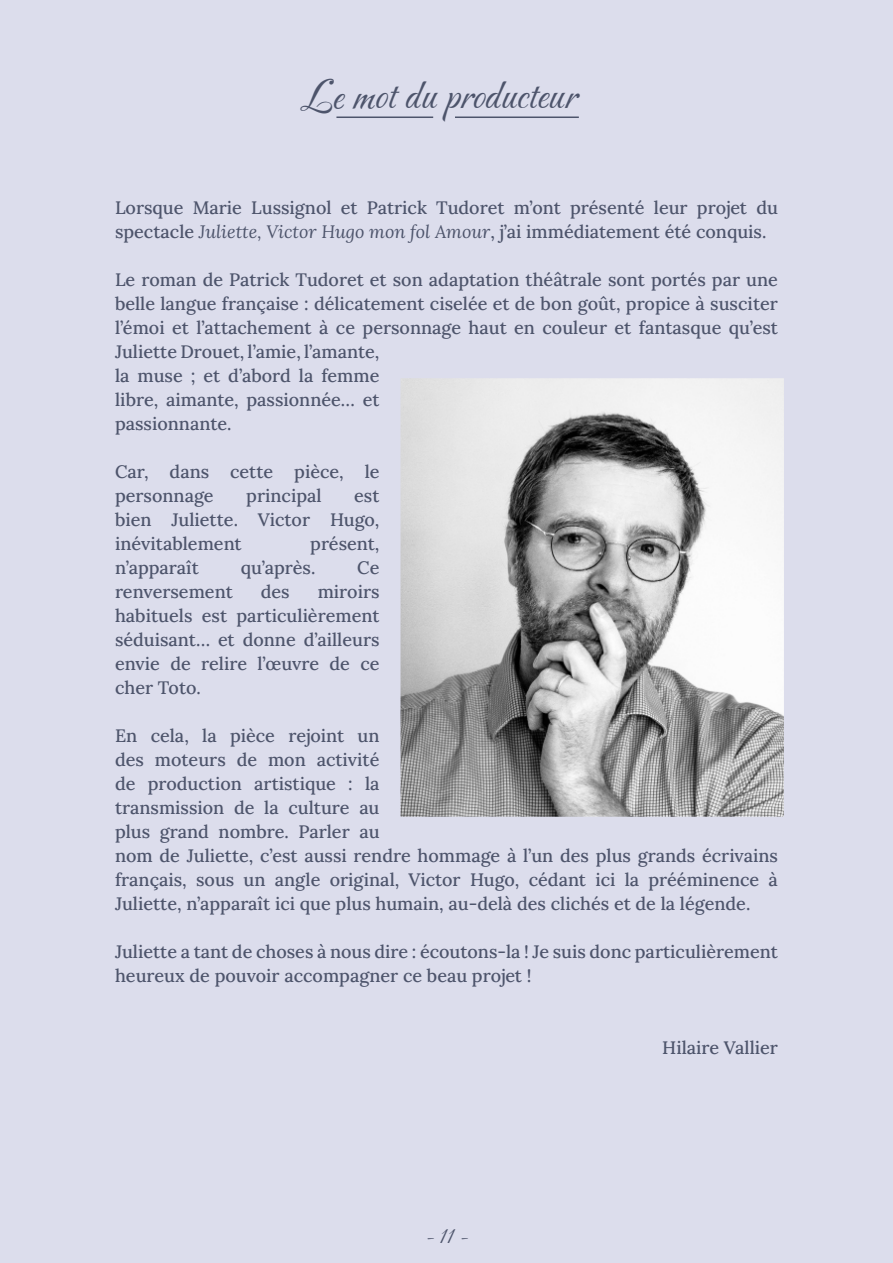
<style>
.page{position:relative;width:893px;height:1263px;background:#dcddec}
.page>*{position:absolute;margin:0;border:0;box-sizing:border-box;transform-origin:0 0}
.t1{font:42px "Carattere";color:#4d546b}
.t2{font:24px "Carattere";color:#4d546b}
.t3{font:18px/24px "Lora";color:#4d546b}
.s1{font-style:italic}
</style>
<div class="page">
<img style="left:401px;top:379px;width:382px;height:437px">
<hr style="left:336px;top:116px;width:97px;height:2px;background:#4d546b">
<hr style="left:455px;top:116px;width:124px;height:2px;background:#4d546b">
<h1 class="t1" style="left:301px;top:69px;width:277px">Le mot du producteur</h1>
<p class="t3" style="left:115px;top:194px;width:664px">Lorsque Marie Lussignol et Patrick Tudoret m’ont présenté leur projet du spectacle <span class="s1">Juliette, Victor Hugo mon fol Amour</span>, j’ai immédiatement été conquis.</p>
<p class="t3" style="left:115px;top:266px;width:664px">Le roman de Patrick Tudoret et son adaptation théâtrale sont portés par une belle langue française : délicatement ciselée et de bon goût, propice à susciter l’émoi et l’attachement à ce personnage haut en couleur et fantasque qu’est Juliette Drouet, l’amie, l’amante,<br>la muse ; et d’abord la femme<br>libre, aimante, passionnée… et<br>passionnante.</p>
<p class="t3" style="left:115px;top:458px;width:266px">Car, dans cette pièce, le personnage</p>
<p class="t3" style="left:246px;top:482px;width:77px">principal</p>
<p class="t3" style="left:115px;top:482px;width:266px;text-align:justify;text-indent:239px">est bien Juliette. Victor Hugo, inévitablement</p>
<p class="t3" style="left:310px;top:530px;width:71px">présent,</p>
<p class="t3" style="left:115px;top:554px;width:85px">n’apparaît</p>
<p class="t3" style="left:241px;top:554px;width:76px">qu’après.</p>
<p class="t3" style="left:357px;top:554px;width:24px">Ce</p>
<p class="t3" style="left:115px;top:578px;width:119px">renversement</p>
<p class="t3" style="left:261px;top:578px;width:30px">des</p>
<p class="t3" style="left:115px;top:578px;width:266px;text-align:justify;text-indent:203px">miroirs habituels est particulièrement séduisant… et donne d’ailleurs envie de relire l’œuvre de ce cher Toto.</p>
<p class="t3" style="left:115px;top:722px;width:664px">En cela, la pièce rejoint un<br>des moteurs de mon activité<br>de production artistique : la<br>transmission de la culture au<br>plus grand nombre. Parler au<br>nom de Juliette, c’est aussi rendre hommage à l’un des plus grands écrivains français, sous un angle original, Victor Hugo, cédant ici la prééminence à Juliette, n’apparaît ici que plus humain, au-delà des clichés et de la légende.</p>
<p class="t3" style="left:115px;top:938px;width:664px">Juliette a tant de choses à nous dire : écoutons-la ! Je suis donc particulièrement heureux de pouvoir accompagner ce beau projet !</p>
<h2 class="t2" style="left:425px;top:1221px;width:45px">- 11 -</h2>
<p class="t3" style="left:662px;top:1034px;width:117px">Hilaire Vallier</p>
</div>
